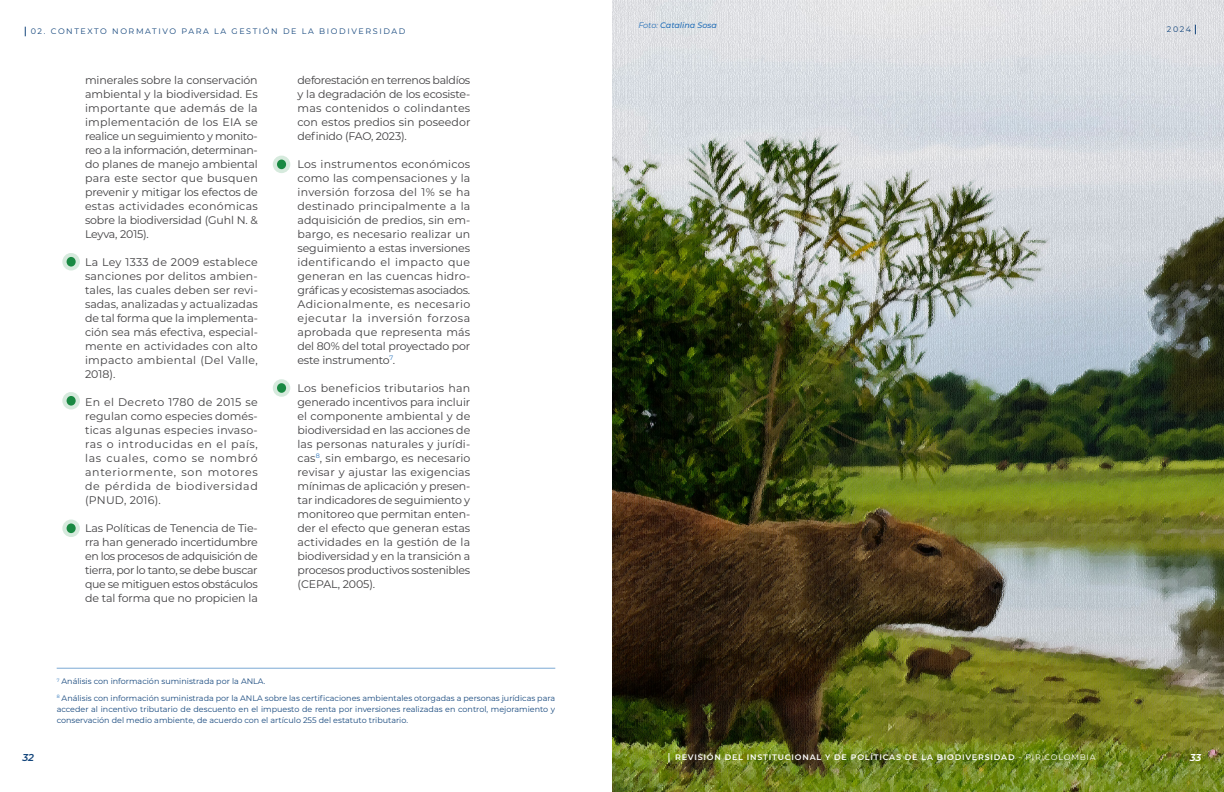
<style>
.page{position:relative;width:1224px;height:792px;background:#fff}
.page>*{position:absolute;margin:0;border:0;box-sizing:border-box;transform-origin:0 0}
.t1{font:11px/14px "Montserrat";letter-spacing:-.015em;color:#414042;text-align:justify}
.t2{font:italic 600 10px "Montserrat";color:#14467c}
.t3{font:italic 600 10px "Montserrat";color:#fff}
.t4{font:8px/16.7px "Montserrat";color:#14467c}
.t5{font:600 8px "Montserrat";letter-spacing:.1em;color:#fff}
.t6{font:8px "Montserrat";letter-spacing:.2em;color:#14467c}
.t7{font:italic 500 8px "Montserrat";color:#2570b8}
.s1{font-weight:400}
</style>
<div class="page">
<svg style="left:62px;top:253px;width:18px;height:18px"></svg>
<div style="left:67px;top:257px;width:9px;height:10px;background:#198942;border-radius:50%"></div>
<svg style="left:62px;top:392px;width:18px;height:18px"></svg>
<div style="left:67px;top:396px;width:9px;height:10px;background:#198942;border-radius:50%"></div>
<svg style="left:62px;top:520px;width:18px;height:17px"></svg>
<div style="left:67px;top:523px;width:9px;height:10px;background:#198942;border-radius:50%"></div>
<svg style="left:273px;top:379px;width:17px;height:18px"></svg>
<div style="left:277px;top:383px;width:9px;height:10px;background:#198942;border-radius:50%"></div>
<svg style="left:273px;top:156px;width:17px;height:17px"></svg>
<div style="left:277px;top:160px;width:9px;height:9px;background:#198942;border-radius:50%"></div>
<hr style="left:57px;top:668px;width:498px;height:1px;background:#7ca9d4">
<img style="left:612px;top:0;width:612px;height:792px">
<p class="t6" style="left:31px;top:26px;width:376px">02. CONTEXTO NORMATIVO PARA LA GESTIÓN DE LA BIODIVERSIDAD</p>
<p class="t1" style="left:85px;top:73px;width:174px">minerales sobre la conservación ambiental y la biodiversidad. Es importante que además de la implementación de los EIA se realice un seguimiento y monito&shy;reo a la información, determinan&shy;do planes de manejo ambiental para este sector que busquen prevenir y mitigar los efectos de estas actividades económicas sobre la biodiversidad (Guhl N. &amp; Leyva, 2015).</p>
<p class="t1" style="left:85px;top:255px;width:174px">La Ley 1333 de 2009 establece sanciones por delitos ambien&shy;tales, las cuales deben ser revi&shy;sadas, analizadas y actualizadas de tal forma que la implementa&shy;ción sea más efectiva, especial&shy;mente en actividades con alto impacto ambiental (Del Valle, 2018).</p>
<p class="t1" style="left:85px;top:395px;width:174px">En el Decreto 1780 de 2015 se regulan como especies domés&shy;ticas algunas especies invaso&shy;ras o introducidas en el país, las cuales, como se nombró anteriormente, son motores de pérdida de biodiversidad (PNUD, 2016).</p>
<p class="t1" style="left:85px;top:521px;width:174px">Las Políticas de Tenencia de Tie&shy;rra han generado incertidumbre en los procesos de adquisición de tierra, por lo tanto, se debe buscar que se mitiguen estos obstáculos de tal forma que no propicien la</p>
<p class="t1" style="left:298px;top:73px;width:174px">deforestación en terrenos baldíos y la degradación de los ecosiste&shy;mas contenidos o colindantes con estos predios sin poseedor definido (FAO, 2023).</p>
<p class="t1" style="left:298px;top:157px;width:174px">Los instrumentos económicos como las compensaciones y la inversión forzosa del 1% se ha destinado principalmente a la adquisición de predios, sin em&shy;bargo, es necesario realizar un seguimiento a estas inversiones identificando el impacto que generan en las cuencas hidro&shy;gráficas y ecosistemas asociados.<br>Adicionalmente, es necesario ejecutar la inversión forzosa aprobada que representa más del 80% del total proyectado por este instrumento<sup>7</sup>.</p>
<p class="t1" style="left:298px;top:381px;width:174px">Los beneficios tributarios han generado incentivos para incluir el componente ambiental y de biodiversidad en las acciones de las personas naturales y jurídi&shy;cas<sup>8</sup>, sin embargo, es necesario revisar y ajustar las exigencias mínimas de aplicación y presen&shy;tar indicadores de seguimiento y monitoreo que permitan enten&shy;der el efecto que generan estas actividades en la gestión de la biodiversidad y en la transición a procesos productivos sostenibles (CEPAL, 2005).</p>
<p class="t2" style="left:23px;top:751px;width:13px">32</p>
<p class="t4" style="left:57px;top:673px;width:500px"><sup>7</sup> Análisis con información suministrada por la ANLA.<br><sup>8</sup> Análisis con información suministrada por la ANLA sobre las certificaciones ambientales otorgadas a personas jurídicas para</p>
<p class="t4" style="left:57px;top:704px;width:500px;line-height:11px">acceder al incentivo tributario de descuento en el impuesto de renta por inversiones realizadas en control, mejoramiento y conservación del medio ambiente, de acuerdo con el artículo 255 del estatuto tributario.</p>
<p class="t7" style="left:638px;top:20px;width:80px"><span class="s1">Foto:</span> Catalina Sosa</p>
<p class="t4" style="left:1167px;top:21px;width:26px">2024</p>
<p class="t5" style="left:675px;top:752px;width:422px">REVISIÓN DEL INSTITUCIONAL Y DE POLÍTICAS DE LA BIODIVERSIDAD <span class="s1">- PIR COLOMBIA</span></p>
<p class="t3" style="left:1190px;top:751px;width:13px">33</p>
</div>
